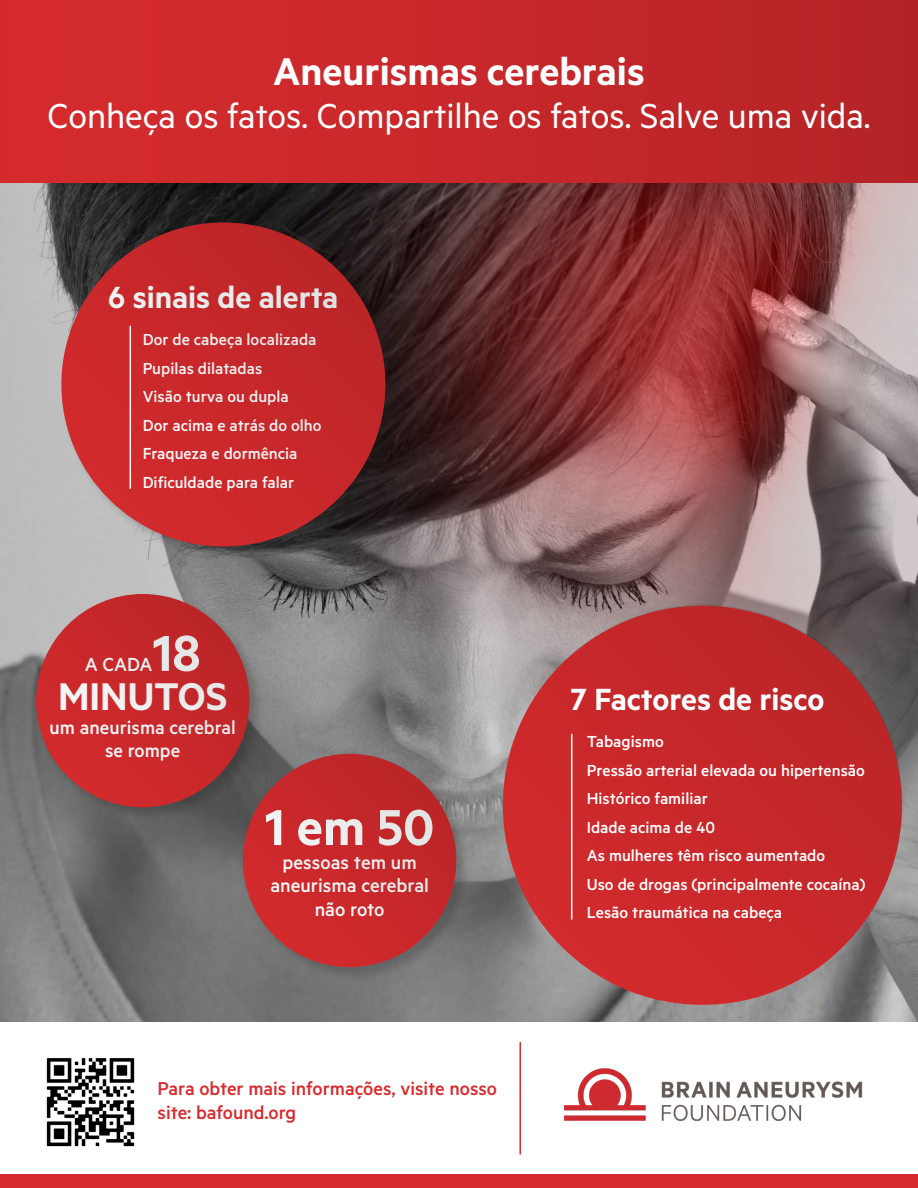
<style>
.page{position:relative;width:918px;height:1188px;background:#fff}
.page>*{position:absolute;margin:0;border:0;box-sizing:border-box;transform-origin:0 0}
.t1{font:600 56.85px "Metric";color:#fff}
.t2{font:600 43.5px "Metric";color:#fff}
.t3{font:39px "Metric";color:#fff}
.t4{font:600 34.5px "Metric";color:#fff}
.t5{font:500 21.3px/23.7px "Metric";color:#fff;text-align:center}
.t6{font:500 21px/24px "Metric";color:#d52b2e}
.t7{font:500 21px/23.7px "Metric";color:#fff;text-align:center}
.t8{font:500 18px "Metric";color:#fff}
</style>
<div class="page">
<img style="left:0;top:182px;width:918px;height:840px">
<div style="left:0;top:0;width:918px;height:182px;background:linear-gradient(to right,#d72b2e,#b62427)"></div>
<div style="left:0;top:1175px;width:918px;height:13px;background:#d52b2e"></div>
<img style="left:565px;top:1069px;width:298px;height:52px">
<div style="left:503px;top:605px;width:399px;height:399px;background:#c8282b;border-radius:50%"></div>
<hr style="left:571px;top:734px;width:1px;height:186px;background:#fff">
<div style="left:242px;top:752px;width:229px;height:230px;background:#231f20;opacity:.25"></div>
<div style="left:243px;top:754px;width:213px;height:213px;background:#c8282b;border-radius:50%"></div>
<div style="left:60px;top:221px;width:340px;height:340px;background:#231f20;opacity:.25"></div>
<div style="left:61px;top:222px;width:324px;height:324px;background:#c8282b;border-radius:50%"></div>
<div style="left:35px;top:593px;width:229px;height:229px;background:#231f20;opacity:.25"></div>
<div style="left:36px;top:594px;width:213px;height:213px;background:#c8282b;border-radius:50%"></div>
<img style="left:46px;top:1058px;width:89px;height:89px">
<hr style="left:519px;top:1042px;width:2px;height:112px;background:#d52b2e">
<p class="t2" style="left:273px;top:45px;width:373px">Aneurismas cerebrais</p>
<p class="t3" style="left:47px;top:94px;width:825px">Conheça os fatos. Compartilhe os fatos. Salve uma vida.</p>
<p class="t4" style="left:108px;top:277px;width:232px">6 sinais de alerta</p>
<p class="t8" style="left:143px;top:329px;width:175px">Dor de cabeça localizada</p>
<p class="t8" style="left:143px;top:358px;width:121px">Pupilas dilatadas</p>
<p class="t8" style="left:143px;top:386px;width:148px">Visão turva ou dupla</p>
<p class="t8" style="left:143px;top:415px;width:180px">Dor acima e atrás do olho</p>
<p class="t8" style="left:143px;top:443px;width:156px">Fraqueza e dormência</p>
<p class="t8" style="left:143px;top:472px;width:153px">Dificuldade para falar</p>
<p class="t1" style="left:153px;top:619px;width:50px">18</p>
<p class="t2" style="left:58px;top:670px;width:171px">MINUTOS</p>
<p class="t7" style="left:50px;top:715px;width:188px">um aneurisma cerebral se rompe</p>
<p class="t5" style="left:85px;top:652px;width:69px">A CADA</p>
<p class="t1" style="left:265px;top:794px;width:171px">1 em 50</p>
<p class="t5" style="left:270px;top:850px;width:160px">pessoas tem um aneurisma cerebral não roto</p>
<p class="t6" style="left:158px;top:1076px;width:341px">Para obter mais informações, visite nosso site: bafound.org</p>
<p class="t4" style="left:571px;top:679px;width:255px">7 Factores de risco</p>
<p class="t8" style="left:587px;top:731px;width:78px">Tabagismo</p>
<p class="t8" style="left:587px;top:759px;width:280px">Pressão arterial elevada ou hipertensão</p>
<p class="t8" style="left:587px;top:788px;width:123px">Histórico familiar</p>
<p class="t8" style="left:587px;top:816px;width:130px">Idade acima de 40</p>
<p class="t8" style="left:587px;top:845px;width:240px">As mulheres têm risco aumentado</p>
<p class="t8" style="left:587px;top:873px;width:280px">Uso de drogas (principalmente cocaína)</p>
<p class="t8" style="left:587px;top:902px;width:197px">Lesão traumática na cabeça</p>
</div>
